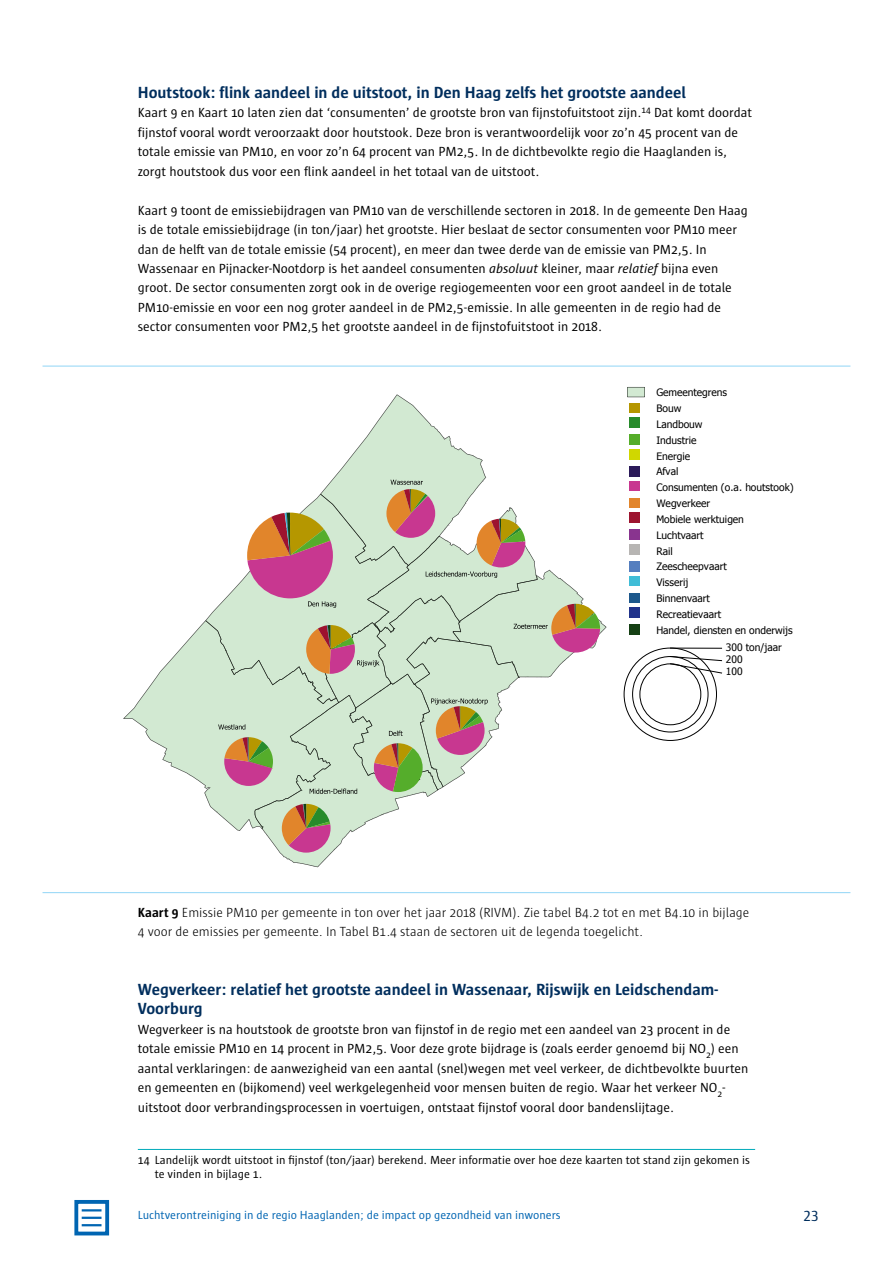
<style>
.page{position:relative;width:893px;height:1263px;background:#fff}
.page>*{position:absolute;margin:0;border:0;box-sizing:border-box;transform-origin:0 0}
.t1{font:700 16.5px/19.5px "Sun";color:#002e5d}
.t2{font:15px "Sun";color:#002e5d}
.t3{font:13.5px/19.5px "Sun";color:#000}
.t4{font:300 13.5px/19.5px "Sun";color:#000}
.t5{font:12px/14.2px "Sun";color:#000}
.t6{font:12px "Sun";color:#0065b2}
.t7{font:10.2px/15.9px "Tahoma";color:#000}
.s1{font-style:italic}
.s2{font-weight:700}
</style>
<div class="page">
<hr style="left:138px;top:1149px;width:617px;height:1px;background:#00aaba">
<hr style="left:43px;top:892px;width:807px;height:1px;background:#91d5f6">
<hr style="left:43px;top:366px;width:807px;height:1px;background:#91d5f6">
<svg style="left:123px;top:620px;width:95px;height:194px;fill:#d2e9d2"></svg>
<svg style="left:218px;top:394px;width:388px;height:473px"></svg>
<svg style="left:627px;top:387px;width:18px;height:10px"></svg>
<svg style="left:630px;top:403px;width:10px;height:24px"></svg>
<svg style="left:630px;top:435px;width:10px;height:24px"></svg>
<svg style="left:630px;top:466px;width:10px;height:25px"></svg>
<svg style="left:630px;top:498px;width:10px;height:24px"></svg>
<svg style="left:630px;top:530px;width:10px;height:24px"></svg>
<svg style="left:630px;top:561px;width:10px;height:25px"></svg>
<svg style="left:630px;top:593px;width:10px;height:25px"></svg>
<svg style="left:630px;top:625px;width:10px;height:10px"></svg>
<div style="left:632px;top:656px;width:76px;height:76px;border:1px solid #000;border-radius:50%"></div>
<div style="left:640px;top:664px;width:61px;height:61px;border:1px solid #000;border-radius:50%"></div>
<hr style="left:670px;top:648px;width:52px;height:1px;background:#000">
<svg style="left:670px;top:656px;width:52px;height:17px"></svg>
<div style="left:74px;top:1200px;width:35px;height:35px;border:4px solid #0065b2"></div>
<hr style="left:82px;top:1209px;width:20px;height:2px;background:#0065b2">
<hr style="left:82px;top:1217px;width:20px;height:2px;background:#0065b2">
<hr style="left:82px;top:1224px;width:20px;height:2px;background:#0065b2">
<p class="t1" style="left:138px;top:82px;width:550px">Houtstook: flink aandeel in de uitstoot, in Den Haag zelfs het grootste aandeel</p>
<p class="t3" style="left:138px;top:103px;width:616px">Kaart 9 en Kaart 10 laten zien dat ‘consumenten’ de grootste bron van fijnstofuitstoot zijn.<sup>14</sup> Dat komt doordat fijnstof vooral wordt veroorzaakt door houtstook. Deze bron is verantwoordelijk voor zo’n 45 procent van de totale emissie van PM10, en voor zo’n 64 procent van PM2,5. In de dichtbevolkte regio die Haaglanden is, zorgt houtstook dus voor een flink aandeel in het totaal van de uitstoot.</p>
<p class="t3" style="left:138px;top:200px;width:611px">Kaart 9 toont de emissiebijdragen van PM10 van de verschillende sectoren in 2018. In de gemeente Den Haag is de totale emissiebijdrage (in ton/jaar) het grootste. Hier beslaat de sector consumenten voor PM10 meer dan de helft van de totale emissie (54 procent), en meer dan twee derde van de emissie van PM2,5. In Wassenaar en Pijnacker-Nootdorp is het aandeel consumenten <span class="s1">absoluut</span> kleiner, maar <span class="s1">relatief</span> bijna even groot. De sector consumenten zorgt ook in de overige regiogemeenten voor een groot aandeel in de totale PM10-emissie en voor een nog groter aandeel in de PM2,5-emissie. In alle gemeenten in de regio had de sector consumenten voor PM2,5 het grootste aandeel in de fijnstofuitstoot in 2018.</p>
<p class="t7" style="left:656px;top:384px;width:139px">Gemeentegrens<br>Bouw<br>Landbouw<br>Industrie<br>Energie<br>Afval<br>Consumenten (o.a. houtstook)<br>Wegverkeer<br>Mobiele werktuigen<br>Luchtvaart<br>Rail<br>Zeescheepvaart<br>Visserij<br>Binnenvaart<br>Recreatievaart<br>Handel, diensten en onderwijs</p>
<p class="t7" style="left:726px;top:641px;width:57px;line-height:12px">300 ton/jaar<br>200<br>100</p>
<p class="t4" style="left:138px;top:902px;width:613px"><span class="s2">Kaart 9</span> Emissie PM10 per gemeente in ton over het jaar 2018 (RIVM). Zie tabel B4.2 tot en met B4.10 in bijlage<br>4 voor de emissies per gemeente. In Tabel B1.4 staan de sectoren uit de legenda toegelicht.</p>
<p class="t1" style="left:138px;top:979px;width:581px">Wegverkeer: relatief het grootste aandeel in Wassenaar, Rijswijk en Leidschendam-<br>Voorburg</p>
<p class="t3" style="left:138px;top:1019px;width:612px">Wegverkeer is na houtstook de grootste bron van fijnstof in de regio met een aandeel van 23 procent in de totale emissie PM10 en 14 procent in PM2,5. Voor deze grote bijdrage is (zoals eerder genoemd bij NO<sub>2</sub>) een aantal verklaringen: de aanwezigheid van een aantal (snel)wegen met veel verkeer, de dichtbevolkte buurten en gemeenten en (bijkomend) veel werkgelegenheid voor mensen buiten de regio. Waar het verkeer NO<sub>2</sub>- uitstoot door verbrandingsprocessen in voertuigen, ontstaat fijnstof vooral door bandenslijtage.</p>
<p class="t5" style="left:155px;top:1152px;width:597px;text-indent:-17px">14 Landelijk wordt uitstoot in fijnstof (ton/jaar) berekend. Meer informatie over hoe deze kaarten tot stand zijn gekomen is te vinden in bijlage 1.</p>
<p class="t6" style="left:138px;top:1208px;width:424px">Luchtverontreiniging in de regio Haaglanden; de impact op gezondheid van inwoners</p>
<p class="t2" style="left:804px;top:1208px;width:16px">23</p>
</div>
